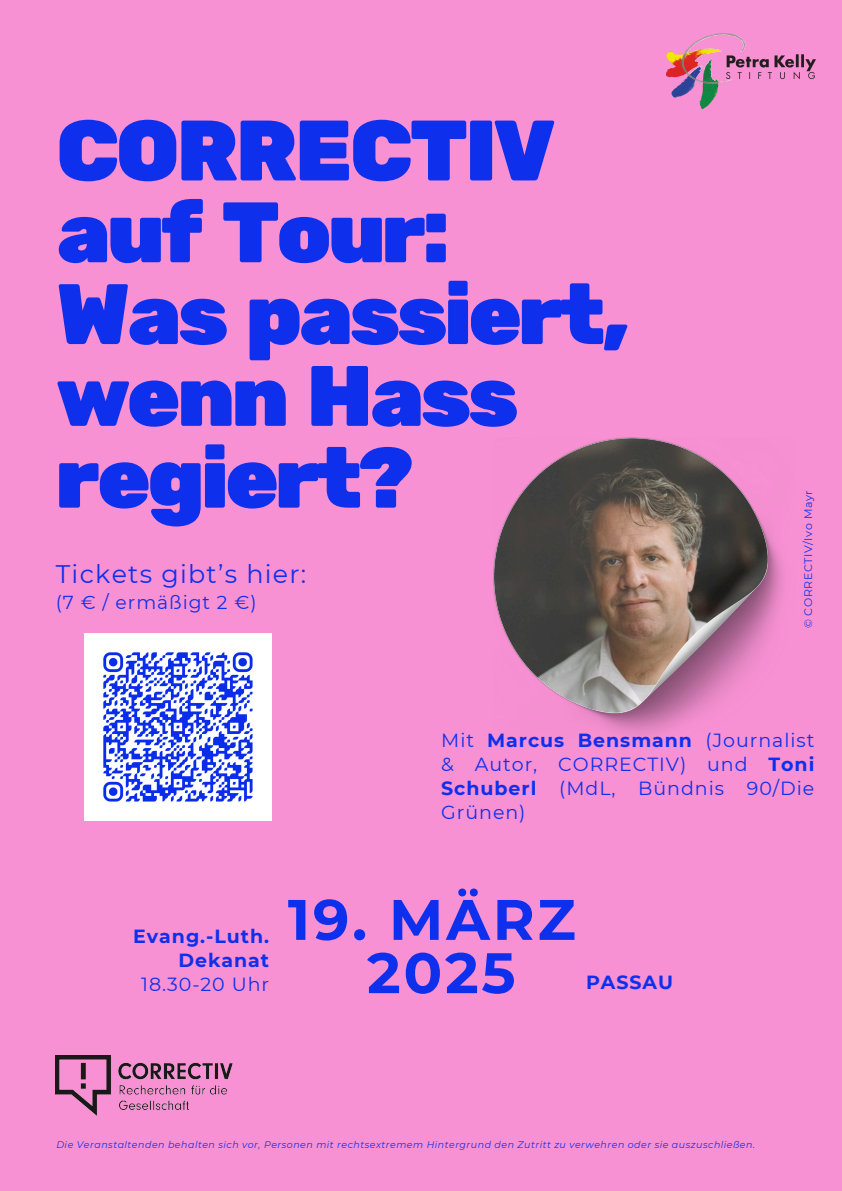
<style>
.page{position:relative;width:842px;height:1191px;background:#fff}
.page>*{position:absolute;margin:0;border:0;box-sizing:border-box;transform-origin:0 0}
.t1{font:85.5px/81.8px "Rubik One";letter-spacing:-.05em;color:#0e30ed}
.t2{font:700 57px/53.2px "Montserrat";letter-spacing:.05em;color:#0e30ed;text-align:center}
.t3{font:25.3px "Montserrat";letter-spacing:.05em;color:#0e30ed}
.t4{font:19px/24px "Montserrat";letter-spacing:.05em;color:#0e30ed;text-align:justify}
.t5{font:700 19px/24px "Montserrat";letter-spacing:.05em;color:#0e30ed;text-align:right}
.t6{font:18.8px "Montserrat";letter-spacing:.05em;color:#0e30ed}
.t7{font:11px "Montserrat";letter-spacing:.05em;color:#0e30ed}
.t8{font:italic 9.5px "Montserrat";letter-spacing:.05em;color:#0e30ed}
.s1{font-weight:700}
.s2{font-weight:400}
</style>
<div class="page">
<div style="left:0;top:0;width:842px;height:1190px;background:#f791d3"></div>
<img style="left:56px;top:1055px;width:177px;height:59px">
<img style="left:493px;top:437px;width:290px;height:298px">
<img style="left:666px;top:33px;width:150px;height:75px">
<img style="left:84px;top:633px;width:188px;height:187px">
<p class="t1" style="left:56px;top:113px;width:574px">CORRECTIV auf Tour:<br>Was passiert, wenn Hass regiert?</p>
<h1 class="t3" style="left:56px;top:558px;width:252px">Tickets gibt’s hier:</h1>
<h1 class="t6" style="left:56px;top:590px;width:202px">(7 € / ermäßigt 2 €)</h1>
<h5 class="t7" style="left:801px;top:628px;width:139px;rotate:-90deg">© CORRECTIV/Ivo Mayr</h5>
<p class="t4" style="left:441px;top:728px;width:375px">Mit <span class="s1">Marcus Bensmann</span> (Journalist &amp; Autor, CORRECTIV) und <span class="s1">Toni Schuberl</span> (MdL, Bündnis 90/Die Grünen)</p>
<h3 class="t5" style="left:133px;top:923px;width:137px">Evang.-Luth.<br>Dekanat<br><span class="s2">18.30-20 Uhr</span></h3>
<h6 class="t2" style="left:288px;top:892px;width:289px">19. MÄRZ<br>2025</h6>
<p class="t5" style="left:586px;top:970px;width:88px">PASSAU</p>
<h2 class="t8" style="left:56px;top:1138px;width:700px">Die Veranstaltenden behalten sich vor, Personen mit rechtsextremem Hintergrund den Zutritt zu verwehren oder sie auszuschließen.</h2>
</div>
